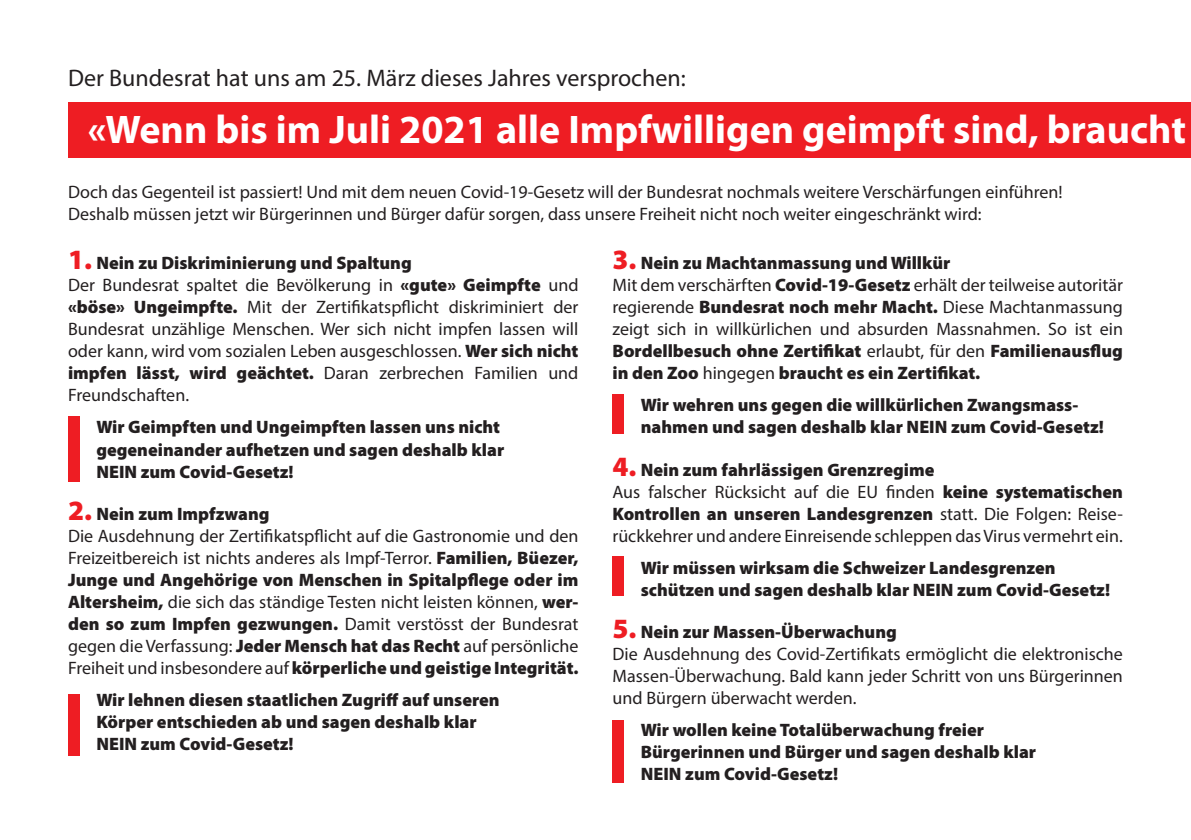
<style>
.page{position:relative;width:1191px;height:840px;background:#fff}
.page>*{position:absolute;margin:0;border:0;box-sizing:border-box;transform-origin:0 0}
.t1{font:700 40px "Myriad Pro";color:#fff}
.t2{font:24px "Myriad Pro";color:#231f20}
.t3{font:18px/22px "Myriad Pro";color:#231f20}
.t4{font:900 18px/22px "Myriad Pro";color:#231f20}
.s1{font-weight:900;font-size:28px;color:#ee1d23}
.s2{font-weight:900}
</style>
<div class="page">
<div style="left:68px;top:102px;width:1123px;height:56px;background:#ee1d23"></div>
<div style="left:68px;top:416px;width:11px;height:66px;background:#ee1d23"></div>
<div style="left:68px;top:693px;width:11px;height:62px;background:#ee1d23"></div>
<div style="left:612px;top:394px;width:12px;height:40px;background:#ee1d23"></div>
<div style="left:612px;top:556px;width:12px;height:40px;background:#ee1d23"></div>
<div style="left:612px;top:719px;width:12px;height:63px;background:#ee1d23"></div>
<h2 class="t2" style="left:68px;top:63px;width:619px">Der Bundesrat hat uns am 25. März dieses Jahres versprochen:</h2>
<h1 class="t1" style="left:88px;top:104px;width:1099px">«Wenn bis im Juli 2021 alle Impfwilligen geimpft sind, braucht</h1>
<p class="t3" style="left:68px;top:180px;width:996px">Doch das Gegenteil ist passiert! Und mit dem neuen Covid-19-Gesetz will der Bundesrat nochmals weitere Verschärfungen einführen!<br>Deshalb müssen jetzt wir Bürgerinnen und Bürger dafür sorgen, dass unsere Freiheit nicht noch weiter eingeschränkt wird:</p>
<p class="t3" style="left:68px;top:252px;width:512px"><span class="s1">1.</span> <span class="s2">Nein zu Diskriminierung und Spaltung<br></span>Der Bundesrat spaltet die Bevölkerung in <span class="s2">«gute» Geimpfte</span> und <span class="s2">«böse» Ungeimpfte.</span> Mit der Zertifikatspflicht diskriminiert der Bundesrat unzählige Menschen. Wer sich nicht impfen lassen will oder kann, wird vom sozialen Leben ausgeschlossen. <span class="s2">Wer sich nicht impfen lässt, wird geächtet.</span> Daran zerbrechen Familien und Freundschaften.</p>
<p class="t4" style="left:96px;top:415px;width:409px">Wir Geimpften und Ungeimpften lassen uns nicht gegeneinander aufhetzen und sagen deshalb klar<br>NEIN zum Covid-Gesetz!</p>
<p class="t3" style="left:68px;top:502px;width:512px"><span class="s1">2.</span> <span class="s2">Nein zum Impfzwang<br></span>Die Ausdehnung der Zertifikatspflicht auf die Gastronomie und den Freizeitbereich ist nichts anderes als Impf-Terror. <span class="s2">Familien, Büezer, Junge und Angehörige von Menschen in Spitalpflege oder im Altersheim,</span> die sich das ständige Testen nicht leisten können, <span class="s2">wer&shy;den so zum Impfen gezwungen.</span> Damit verstösst der Bundesrat gegen die Verfassung: <span class="s2">Jeder Mensch hat das Recht</span> auf persönliche Freiheit und insbesondere auf <span class="s2">körperliche und geistige Integrität.</span></p>
<p class="t4" style="left:96px;top:687px;width:405px">Wir lehnen diesen staatlichen Zugriff auf unseren<br>Körper entschieden ab und sagen deshalb klar<br>NEIN zum Covid-Gesetz!</p>
<p class="t3" style="left:612px;top:252px;width:512px"><span class="s1">3.</span> <span class="s2">Nein zu Machtanmassung und Willkür<br></span>Mit dem verschärften <span class="s2">Covid-19-Gesetz</span> erhält der teilweise autoritär regierende <span class="s2">Bundesrat noch mehr Macht.</span> Diese Machtanmassung zeigt sich in willkürlichen und absurden Massnahmen. So ist ein <span class="s2">Bordellbesuch ohne Zertifikat</span> erlaubt, für den <span class="s2">Familienausflug in den Zoo</span> hingegen <span class="s2">braucht es ein Zertifikat.</span></p>
<p class="t4" style="left:641px;top:393px;width:464px">Wir wehren uns gegen die willkürlichen Zwangsmass&shy;nahmen und sagen deshalb klar NEIN zum Covid-Gesetz!</p>
<p class="t3" style="left:612px;top:458px;width:512px"><span class="s1">4.</span> <span class="s2">Nein zum fahrlässigen Grenzregime<br></span>Aus falscher Rücksicht auf die EU finden <span class="s2">keine systematischen Kontrollen an unseren Landesgrenzen</span> statt. Die Folgen: Reise&shy;rückkehrer und andere Einreisende schleppen das Virus vermehrt ein.</p>
<p class="t4" style="left:641px;top:555px;width:471px">Wir müssen wirksam die Schweizer Landesgrenzen schützen und sagen deshalb klar NEIN zum Covid-Gesetz!</p>
<p class="t3" style="left:612px;top:620px;width:512px"><span class="s1">5.</span> <span class="s2">Nein zur Massen-Überwachung<br></span>Die Ausdehnung des Covid-Zertifikats ermöglicht die elektronische Massen-Überwachung. Bald kann jeder Schritt von uns Bürgerinnen und Bürgern überwacht werden.</p>
<p class="t4" style="left:641px;top:717px;width:397px">Wir wollen keine Totalüberwachung freier<br>Bürgerinnen und Bürger und sagen deshalb klar<br>NEIN zum Covid-Gesetz!</p>
</div>
